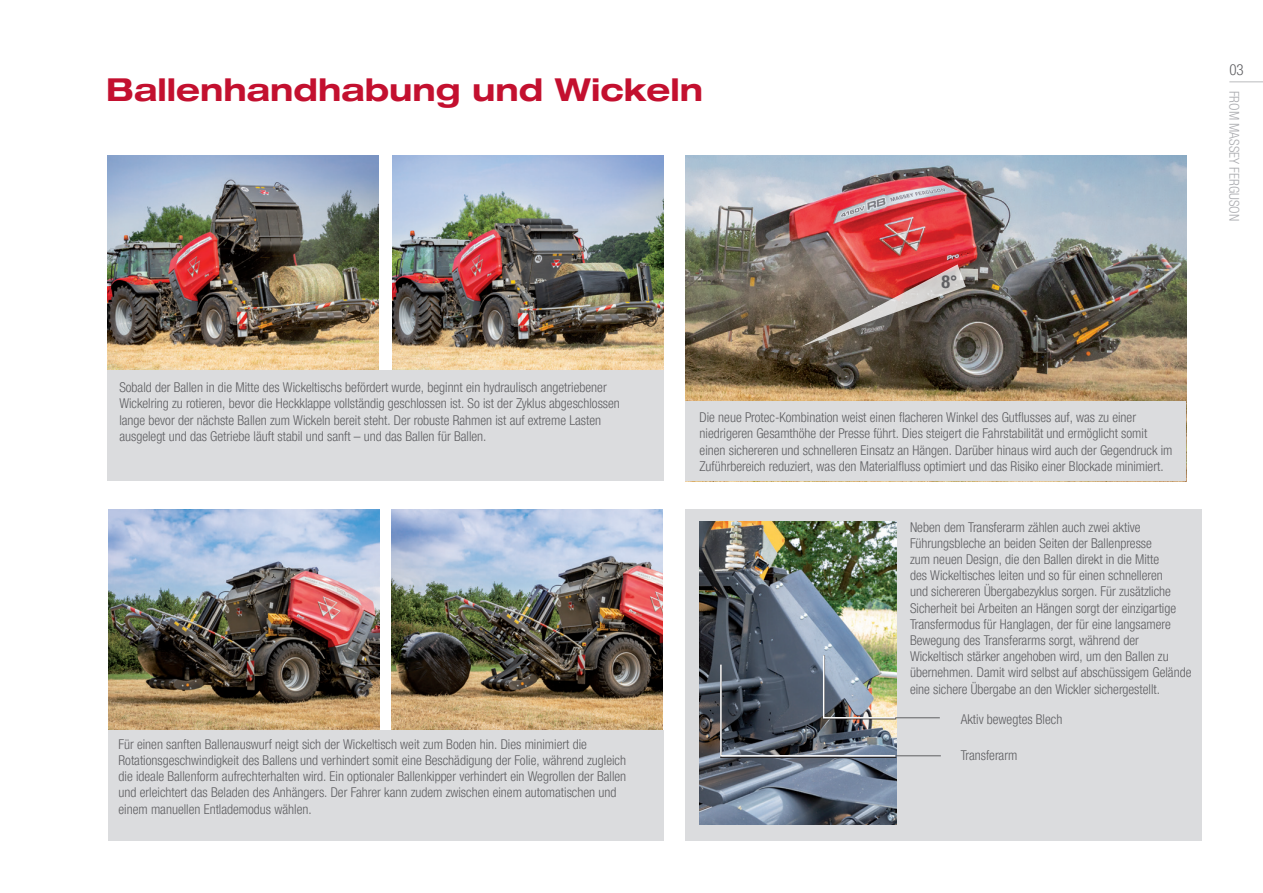
<style>
.page{position:relative;width:1263px;height:893px;background:#fff}
.page>*{position:absolute;margin:0;border:0;box-sizing:border-box;transform-origin:0 0}
.Heading{font:700 expanded 31.5px "Helvetica Neue LTW1 G";color:#c3102f}
.t1{font:700 condensed 18px "Helvetica Neue LTW1 G";color:#5f5f62}
.t2{font:300 condensed 15px "Helvetica Neue LTW1 G";color:#5f5f62}
.Body{font:300 condensed 13.5px/16.2px "Helvetica Neue LTW1 G";color:#5f5f62}
.t3{font:300 condensed 13.5px "Helvetica Neue LTW1 G";color:#abacb0}
</style>
<div class="page">
<div style="left:685px;top:509px;width:517px;height:331px;background:#dbdcde"></div>
<hr style="left:1229px;top:81px;width:34px;height:1px;background:#babbbe">
<img style="left:107px;top:155px;width:271px;height:215px">
<img style="left:392px;top:155px;width:272px;height:215px">
<img style="left:685px;top:155px;width:501px;height:247px">
<img style="left:108px;top:509px;width:272px;height:221px">
<img style="left:700px;top:522px;width:196px;height:303px">
<img style="left:392px;top:509px;width:271px;height:221px">
<div style="left:107px;top:370px;width:557px;height:111px;background:#dbdcde"></div>
<div style="left:685px;top:402px;width:501px;height:79px;background:#dbdcde"></div>
<div style="left:108px;top:730px;width:556px;height:110px;background:#dbdcde"></div>
<svg style="left:801px;top:264px;width:165px;height:83px;background:#876760"></svg>
<img style="left:719px;top:654px;width:222px;height:103px">
<p class="Heading" style="left:106px;top:69px;width:598px">Ballenhandhabung und Wickeln</p>
<p class="t1" style="left:941px;top:271px;width:17px">8°</p>
<p class="Body" style="left:119px;top:379px;width:502px">Sobald der Ballen in die Mitte des Wickeltischs befördert wurde, beginnt ein hydraulisch angetriebener Wickelring zu rotieren, bevor die Heckklappe vollständig geschlossen ist. So ist der Zyklus abgeschlossen lange bevor der nächste Ballen zum Wickeln bereit steht. Der robuste Rahmen ist auf extreme Lasten ausgelegt und das Getriebe läuft stabil und sanft – und das Ballen für Ballen.</p>
<p class="Body" style="left:119px;top:736px;width:509px">Für einen sanften Ballenauswurf neigt sich der Wickeltisch weit zum Boden hin. Dies minimiert die Rotationsgeschwindigkeit des Ballens und verhindert somit eine Beschädigung der Folie, während zugleich die ideale Ballenform aufrechterhalten wird. Ein optionaler Ballenkipper verhindert ein Wegrollen der Ballen und erleichtert das Beladen des Anhängers. Der Fahrer kann zudem zwischen einem automatischen und einem manuellen Entlademodus wählen.</p>
<p class="Body" style="left:700px;top:409px;width:474px">Die neue Protec-Kombination weist einen flacheren Winkel des Gutflusses auf, was zu einer niedrigeren Gesamthöhe der Presse führt. Dies steigert die Fahrstabilität und ermöglicht somit einen sichereren und schnelleren Einsatz an Hängen. Darüber hinaus wird auch der Gegendruck im Zuführbereich reduziert, was den Materialfluss optimiert und das Risiko einer Blockade minimiert.</p>
<p class="Body" style="left:910px;top:519px;width:283px">Neben dem Transferarm zählen auch zwei aktive Führungsbleche an beiden Seiten der Ballenpresse<br>zum neuen Design, die den Ballen direkt in die Mitte<br>des Wickeltisches leiten und so für einen schnelleren<br>und sichereren Übergabezyklus sorgen. Für zusätzliche Sicherheit bei Arbeiten an Hängen sorgt der einzigartige Transfermodus für Hanglagen, der für eine langsamere Bewegung des Transferarms sorgt, während der Wickeltisch stärker angehoben wird, um den Ballen zu übernehmen. Damit wird selbst auf abschüssigem Gelände eine sichere Übergabe an den Wickler sichergestellt.</p>
<p class="Body" style="left:961px;top:711px;width:103px">Aktiv bewegtes Blech</p>
<p class="Body" style="left:961px;top:747px;width:58px">Transferarm</p>
<p class="t2" style="left:1229px;top:61px;width:16px">03</p>
<p class="t3" style="left:1242px;top:91px;width:132px;rotate:90deg">FROM MASSEY FERGUSON</p>
</div>
